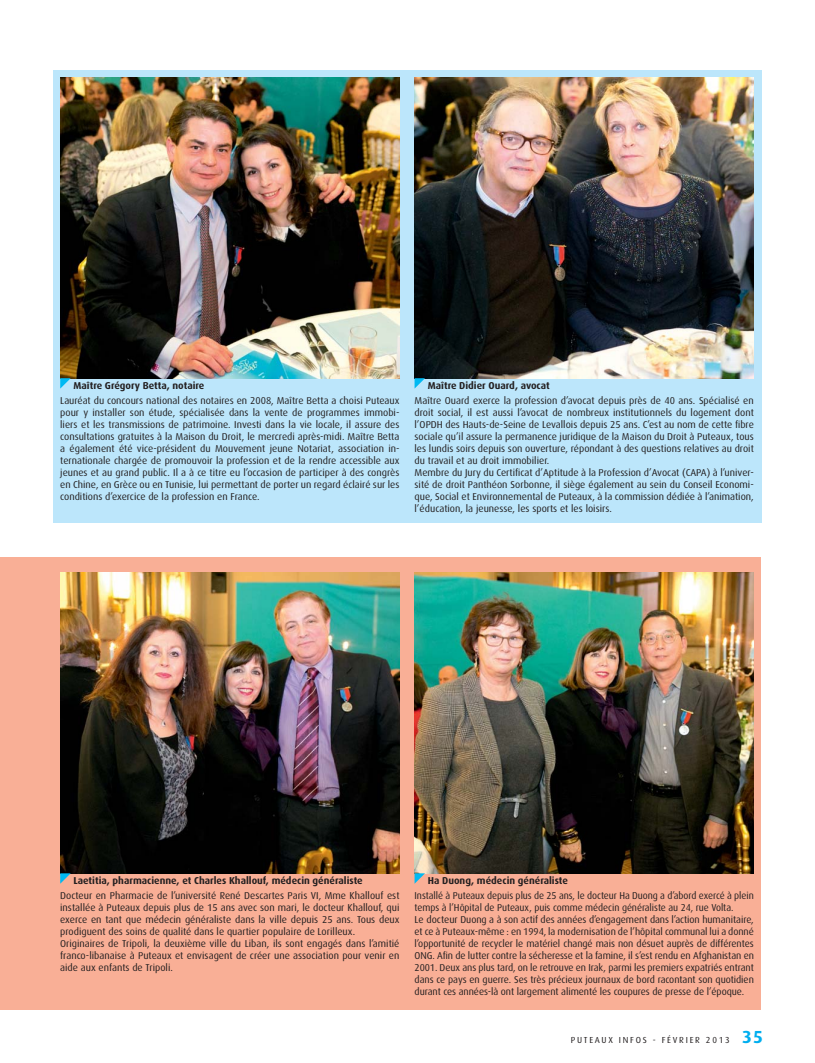
<style>
.page{position:relative;width:815px;height:1063px;background:#fff}
.page>*{position:absolute;margin:0;border:0;box-sizing:border-box;transform-origin:0 0}
.t1{font:10px/12px "Dax";color:#231f20}
.t2{font:10px/12px "Dax";color:#231f20;scale:.96 1}
.t3{font:700 10px "Dax";color:#231f20}
.t4{font:8.75px "Dax";letter-spacing:.2em;color:#231f20}
.s1{font-style:inherit}
.s2{font-weight:700;font-size:17.5px;color:#00aeef}
</style>
<div class="page">
<div style="left:53px;top:70px;width:709px;height:453px;background:#bce6fb"></div>
<div style="left:0;top:557px;width:761px;height:452px;background:#f9af96"></div>
<img style="left:415px;top:572px;width:339px;height:301px">
<img style="left:60px;top:572px;width:340px;height:301px">
<img style="left:60px;top:77px;width:340px;height:302px">
<svg style="left:60px;top:378px;width:11px;height:10px"></svg>
<img style="left:415px;top:77px;width:339px;height:302px">
<svg style="left:415px;top:378px;width:10px;height:10px"></svg>
<svg style="left:60px;top:873px;width:11px;height:10px"></svg>
<svg style="left:415px;top:873px;width:10px;height:10px"></svg>
<p class="t3" style="left:73px;top:381px;width:132px">Maître Grégory Betta, notaire</p>
<p class="t1" style="left:60px;top:395px;width:341px;text-align:justify">Lauréat du concours national des notaires en 2008, Maître Betta a choisi Puteaux pour y installer son étude, spécialisée dans la vente de programmes immobi&shy;liers et les transmissions de patrimoine. Investi dans la vie locale, il assure des consultations gratuites à la Maison du Droit, le mercredi après-midi. Maître Betta a également été vice-président du Mouvement jeune Notariat, association in&shy;ternationale chargée de promouvoir la profession et de la rendre accessible aux jeunes et au grand public. Il a à ce titre eu l’occasion de participer à des congrès en Chine, en Grèce ou en Tunisie, lui permettant de porter un regard éclairé sur les conditions d’exercice de la profession en France.</p>
<p class="t3" style="left:428px;top:381px;width:124px">Maître Didier Ouard, avocat</p>
<p class="t1" style="left:415px;top:395px;width:341px">Maître Ouard exerce la profession d’avocat depuis près de 40 ans. Spécialisé en droit social, il est aussi l’avocat de nombreux institutionnels du logement dont l’OPDH des Hauts-de-Seine de Levallois depuis 25 ans. C’est au nom de cette fibre sociale qu’il assure la permanence juridique de la Maison du Droit à Puteaux, tous les lundis soirs depuis son ouverture, répondant à des questions relatives au droit du travail et au droit immobilier.<br>Membre du Jury du Certificat d’Aptitude à la Profession d’Avocat (CAPA) à l’univer&shy;sité de droit Panthéon Sorbonne, il siège également au sein du Conseil Economi&shy;que, Social et Environnemental de Puteaux, à la commission dédiée à l’animation, l’éducation, la jeunesse, les sports et les loisirs.</p>
<p class="t3" style="left:73px;top:876px;width:291px">Laetitia, pharmacienne, et Charles Khallouf, médecin généraliste</p>
<p class="t1" style="left:60px;top:890px;width:341px">Docteur en Pharmacie de l’université René Descartes Paris VI, Mme Khallouf est installée à Puteaux depuis plus de 15 ans avec son mari, le docteur Khallouf, qui exerce en tant que médecin généraliste dans la ville depuis 25 ans. Tous deux prodiguent des soins de qualité dans le quartier populaire de Lorilleux.<br>Originaires de Tripoli, la deuxième ville du Liban, ils sont engagés dans l’amitié franco-libanaise à Puteaux et envisagent de créer une association pour venir en aide aux enfants de Tripoli.</p>
<p class="t3" style="left:428px;top:876px;width:142px">Ha Duong, médecin généraliste</p>
<p class="t2" style="left:415px;top:890px;width:355px">Installé à Puteaux depuis plus de 25 ans, le docteur Ha Duong a d’abord exercé à plein temps à l’Hôpital de Puteaux, puis comme médecin généraliste au 24, rue Volta.<br>Le docteur Duong a à son actif des années d’engagement dans l’action humanitaire, et ce à Puteaux-même : en 1994, la modernisation de l’hôpital communal lui a donné l’opportunité de recycler le matériel changé mais non désuet auprès de différentes ONG. Afin de lutter contre la sécheresse et la famine, il s’est rendu en Afghanistan en 2001. Deux ans plus tard, on le retrouve en Irak, parmi les premiers expatriés entrant dans ce pays en guerre. Ses très précieux journaux de bord racontant son quotidien durant ces années-là ont largement alimenté les coupures de presse de l’époque.</p>
<p class="t4" style="left:571px;top:1037px;width:194px">PUTEAUX INFOS - <span class="s1">FÉVRIER 2013</span> <span class="s2">35</span></p>
</div>
